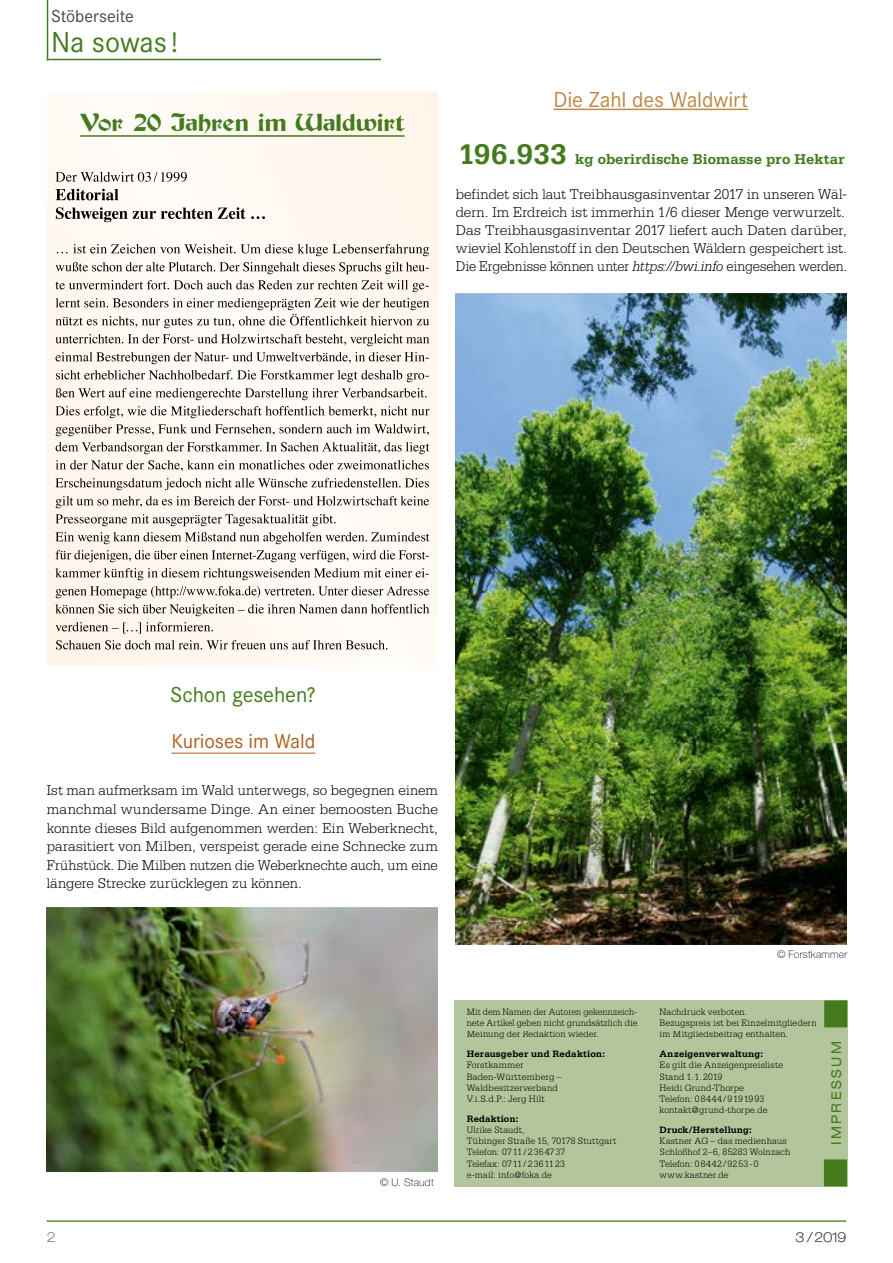
<style>
.page{position:relative;width:893px;height:1263px;background:#fff}
.page>*{position:absolute;margin:0;border:0;box-sizing:border-box;transform-origin:0 0}
.t1{font:30px "Corporate S";letter-spacing:-.005em;color:#437b1d}
.t2{font:25.5px "Basilika";letter-spacing:.025em;color:#437b1d}
.t3{font:22.5px "Corporate S";letter-spacing:-.005em;color:#be8745}
.t4{font:22.5px "Corporate S";letter-spacing:-.005em;color:#437b1d}
.t5{font:21px "Corporate S";letter-spacing:-.005em;color:#b15e1d}
.t6{font:18px "Corporate S";color:#494948}
.t7{font:300 15px/18.6px "Serifa Std";letter-spacing:-.005em;color:#000;text-align:justify}
.t8{font:700 15px "Serifa Std";color:#437b1d}
.t9{font:expanded 13.5px "Helvetica Neue LT";letter-spacing:.19em;color:#437b1d;scale:.94 1}
.t10{font:100 expanded 13.5px "Helvetica Neue LT";color:#494948}
.t11{font:100 10.5px "Helvetica Neue LT";letter-spacing:.02em;color:#000}
.t12{font:300 9.75px/11.2px "Serifa Std";letter-spacing:.015em;color:#000}
.t13{font:300 9.75px/11.2px "Serifa Std";letter-spacing:.015em;color:#000;text-align:justify;scale:.95 1}
.t14{font:700 9.75px "Serifa Std";letter-spacing:.015em;color:#000}
.s1{font-size:30px}
.s2{font-family:"Serifa";font-style:italic}
</style>
<div class="page">
<hr style="left:47px;top:1220px;width:799px;height:2px;background:#437b1d">
<div style="left:454px;top:1000px;width:393px;height:186px;background:#b2c59b"></div>
<div style="left:824px;top:1000px;width:23px;height:27px;background:#437b1d"></div>
<div style="left:824px;top:1159px;width:23px;height:27px;background:#437b1d"></div>
<div style="left:47px;top:91px;width:391px;height:574px;background:#fff9f2"></div>
<hr style="left:80px;top:135px;width:325px;height:2px;background:#437b1d">
<img style="left:56px;top:172px;width:131px;height:10px">
<img style="left:56px;top:189px;width:63px;height:11px">
<img style="left:56px;top:207px;width:209px;height:15px">
<img style="left:57px;top:244px;width:372px;height:12px">
<img style="left:56px;top:262px;width:373px;height:12px">
<img style="left:55px;top:280px;width:374px;height:12px">
<img style="left:56px;top:298px;width:373px;height:12px">
<img style="left:56px;top:314px;width:373px;height:14px">
<img style="left:55px;top:334px;width:374px;height:12px">
<img style="left:56px;top:352px;width:373px;height:12px">
<img style="left:56px;top:370px;width:373px;height:12px">
<img style="left:55px;top:388px;width:373px;height:12px">
<img style="left:55px;top:406px;width:374px;height:12px">
<img style="left:56px;top:424px;width:373px;height:12px">
<img style="left:56px;top:442px;width:373px;height:12px">
<img style="left:56px;top:460px;width:373px;height:11px">
<img style="left:55px;top:478px;width:374px;height:12px">
<img style="left:56px;top:496px;width:373px;height:12px">
<img style="left:56px;top:514px;width:281px;height:12px">
<img style="left:55px;top:532px;width:374px;height:12px">
<img style="left:56px;top:550px;width:373px;height:12px">
<img style="left:55px;top:568px;width:374px;height:12px">
<img style="left:56px;top:586px;width:373px;height:12px">
<img style="left:55px;top:604px;width:374px;height:12px">
<img style="left:56px;top:622px;width:158px;height:11px">
<img style="left:56px;top:640px;width:331px;height:9px">
<hr style="left:171px;top:753px;width:144px;height:1px;background:#b15e1d">
<hr style="left:47px;top:0;width:1px;height:60px;background:#437b1d">
<hr style="left:47px;top:59px;width:334px;height:1px;background:#437b1d">
<hr style="left:553px;top:109px;width:195px;height:1px;background:#be8745">
<img style="left:455px;top:293px;width:391px;height:651px">
<img style="left:47px;top:907px;width:391px;height:265px">
<p class="t6" style="left:51px;top:6px;width:84px">Stöberseite</p>
<h1 class="t1" style="left:51px;top:25px;width:129px">Na sowas !</h1>
<h2 class="t2" style="left:80px;top:108px;width:327px">Vor 20 Jahren im Waldwirt</h2>
<h3 class="t3" style="left:553px;top:87px;width:196px">Die Zahl des Waldwirt</h3>
<p class="t8" style="left:458px;top:150px;width:388px"><span class="s1">196.933</span> kg oberirdische Biomasse pro Hektar</p>
<p class="t7" style="left:456px;top:185px;width:393px;line-height:18px;text-align:left">befindet sich laut Treibhausgasinventar 2017 in unseren Wäl&shy;dern. Im Erdreich ist immerhin 1/6 dieser Menge verwurzelt.<br>Das Treibhausgasinventar 2017 liefert auch Daten darüber, wieviel Kohlenstoff in den Deutschen Wäldern gespeichert ist.<br>Die Ergebnisse können unter <span class="s2">https://bwi.info</span> eingesehen werden.</p>
<h3 class="t4" style="left:170px;top:682px;width:147px">Schon gesehen?</h3>
<h3 class="t5" style="left:171px;top:729px;width:145px">Kurioses im Wald</h3>
<p class="t7" style="left:47px;top:781px;width:393px">Ist man aufmerksam im Wald unterwegs, so begegnen einem manchmal wundersame Dinge. An einer bemoosten Buche konnte dieses Bild aufgenommen werden: Ein Weberknecht, parasitiert von Milben, verspeist gerade eine Schnecke zum Frühstück. Die Milben nutzen die Weberknechte auch, um eine längere Strecke zurücklegen zu können.</p>
<p class="t10" style="left:47px;top:1229px;width:10px">2</p>
<p class="t11" style="left:380px;top:1177px;width:55px">© U. Staudt</p>
<p class="t13" style="left:467px;top:1006px;width:181px">Mit dem Namen der Autoren gekennzeich&shy;nete Artikel geben nicht grundsätzlich die Meinung der Redaktion wieder.</p>
<p class="t14" style="left:467px;top:1048px;width:140px">Herausgeber und Redaktion:</p>
<p class="t12" style="left:467px;top:1059px;width:97px">Forstkammer<br>Baden-Württemberg –<br>Waldbesitzerverband<br>V.i.S.d.P.: Jerg Hilt</p>
<p class="t14" style="left:467px;top:1113px;width:53px">Redaktion:</p>
<p class="t12" style="left:467px;top:1124px;width:151px">Ulrike Staudt,<br>Tübinger Straße 15, 70178 Stuttgart<br>Telefon: 07 11 / 2 36 47 37<br>Telefax: 07 11 / 2 36 11 23<br>e-mail: info@foka.de</p>
<p class="t11" style="left:777px;top:948px;width:72px">© Forstkammer</p>
<p class="t12" style="left:660px;top:1006px;width:159px">Nachdruck verboten.<br>Bezugspreis ist bei Einzelmitgliedern im Mitgliedsbeitrag enthalten.</p>
<p class="t14" style="left:660px;top:1048px;width:105px">Anzeigenverwaltung:</p>
<p class="t12" style="left:660px;top:1059px;width:125px">Es gilt die Anzeigenpreisliste<br>Stand 1. 1. 2019<br>Heidi Grund-Thorpe<br>Telefon: 0 84 44 / 9 19 19 93 kontakt@grund-thorpe.de</p>
<p class="t14" style="left:660px;top:1124px;width:94px">Druck/Herstellung:</p>
<p class="t12" style="left:660px;top:1135px;width:132px">Kastner AG – das medienhaus<br>Schloßhof 2–6, 85283 Wolnzach<br>Telefon: 0 84 42 / 92 53 - 0 www.kastner.de</p>
<p class="t9" style="left:828px;top:1145px;width:112px;rotate:-90deg">IMPRESSUM</p>
<p class="t10" style="left:796px;top:1229px;width:52px">3 / 2019</p>
</div>
